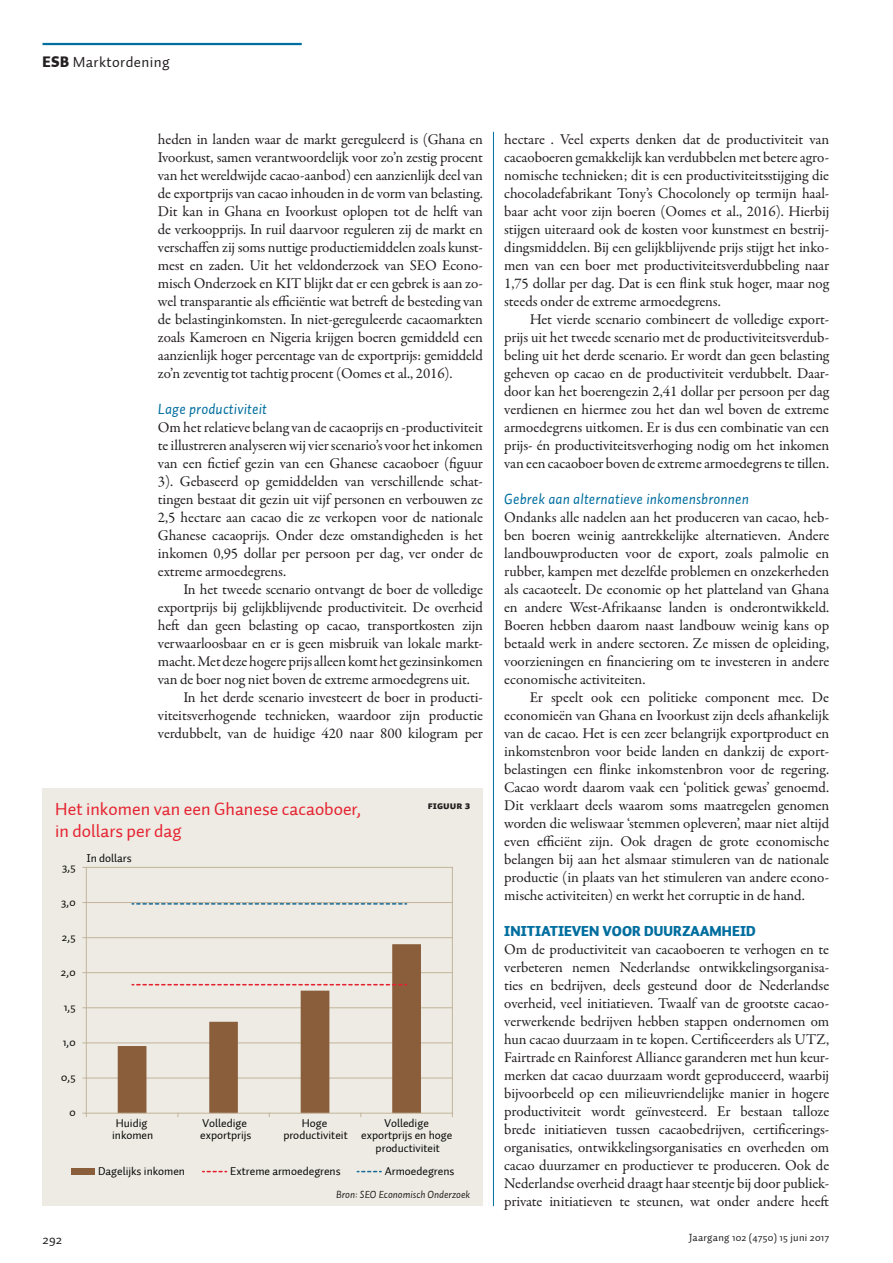
<style>
.page{position:relative;width:893px;height:1263px;background:#fff}
.page>*{position:absolute;margin:0;border:0;box-sizing:border-box;transform-origin:0 0}
.KDK1_FiguurKop{font:18px "Auto 1";color:#e62130}
.PLAT_EersteAlinea{font:15px/18px "Garamond Premr Pro";letter-spacing:-.01em;color:#231f20;text-align:justify}
.PLAT_VervolgAlinea{font:15px/18px "Garamond Premr Pro";letter-spacing:-.005em;color:#231f20;text-align:justify}
.PTK2_Tussenkop_onder{font:italic 15px "Auto 1";letter-spacing:.01em;color:#006e9f}
.t1{font:15px "Auto 1";letter-spacing:.025em;color:#231f20}
.PTK1_Tussenkop{font:900 14.25px "Auto 1";letter-spacing:.01em;color:#006e9f}
.t2{font:13.5px "Auto 1";color:#231f20}
.t3{font:11.55px/12.3px "Auto 1";color:#050504;text-align:center}
.t4{font:10.5px "Auto 1";letter-spacing:.025em;color:#231f20}
.KDPT_KaderBron{font:italic 10.5px "Auto 1";color:#231f20}
.KDK2_Figuurnummer{font:10.5px "Auto 1 Black Sm Cp";color:#231f20}
.s1{font-weight:900}
</style>
<div class="page">
<hr style="left:43px;top:43px;width:259px;height:2px;background:#006e9f">
<div style="left:43px;top:788px;width:440px;height:418px;background:#edebe3"></div>
<hr style="left:86px;top:902px;width:366px;height:1px;background:#c3b49b">
<hr style="left:86px;top:937px;width:366px;height:1px;background:#c3b49b">
<hr style="left:86px;top:972px;width:366px;height:1px;background:#c3b49b">
<hr style="left:86px;top:1007px;width:366px;height:1px;background:#c3b49b">
<hr style="left:86px;top:1043px;width:366px;height:1px;background:#c3b49b">
<hr style="left:86px;top:1078px;width:366px;height:1px;background:#c3b49b">
<svg style="left:118px;top:944px;width:303px;height:169px"></svg>
<hr style="left:86px;top:867px;width:1px;height:246px;background:#c3b49b">
<hr style="left:452px;top:867px;width:1px;height:246px;background:#c3b49b">
<hr style="left:86px;top:1113px;width:366px;height:1px;background:#c3b49b">
<hr style="left:86px;top:867px;width:366px;height:1px;background:#c3b49b">
<svg style="left:132px;top:984px;width:274px;height:1px"></svg>
<svg style="left:132px;top:903px;width:274px;height:2px"></svg>
<div style="left:71px;top:1168px;width:23px;height:7px;background:#8a5d3b"></div>
<svg style="left:203px;top:1171px;width:24px;height:1px"></svg>
<svg style="left:357px;top:1171px;width:24px;height:1px"></svg>
<hr style="left:493px;top:132px;width:1px;height:1074px;background:#006e9f">
<p class="t1" style="left:43px;top:53px;width:129px"><span class="s1">ESB</span> Marktordening</p>
<p class="PLAT_EersteAlinea" style="left:158px;top:131px;width:327px">heden in landen waar de markt gereguleerd is (Ghana en Ivoorkust, samen verantwoordelijk voor zo’n zestig procent van het wereldwijde cacao-aanbod) een aanzienlijk deel van de exportprijs van cacao inhouden in de vorm van belasting.<br>Dit kan in Ghana en Ivoorkust oplopen tot de helft van de verkoopprijs. In ruil daarvoor reguleren zij de markt en verschaffen zij soms nuttige productiemiddelen zoals kunst&shy;mest en zaden. Uit het veldonderzoek van SEO Econo&shy;misch Onderzoek en KIT blijkt dat er een gebrek is aan zo&shy;wel transparantie als efficiëntie wat betreft de besteding van de belastinginkomsten. In niet-gereguleerde cacaomarkten zoals Kameroen en Nigeria krijgen boeren gemiddeld een aanzienlijk hoger percentage van de exportprijs: gemiddeld zo’n zeventig tot tachtig procent (Oomes et al., 2016).</p>
<p class="PTK2_Tussenkop_onder" style="left:158px;top:399px;width:111px">Lage productiviteit</p>
<p class="PLAT_EersteAlinea" style="left:158px;top:419px;width:327px">Om het relatieve belang van de cacaoprijs en -productiviteit te illustreren analyseren wij vier scenario’s voor het inkomen van een fictief gezin van een Ghanese cacaoboer (figuur 3). Gebaseerd op gemiddelden van verschillende schat&shy;tingen bestaat dit gezin uit vijf personen en verbouwen ze 2,5 hectare aan cacao die ze verkopen voor de nationale Ghanese cacaoprijs. Onder deze omstandigheden is het inkomen 0,95 dollar per persoon per dag, ver onder de extreme armoedegrens.</p>
<p class="PLAT_VervolgAlinea" style="left:158px;top:581px;width:326px;text-indent:26px">In het tweede scenario ontvangt de boer de volledige exportprijs bij gelijkblijvende productiviteit. De overheid heft dan geen belasting op cacao, transportkosten zijn verwaarloosbaar en er is geen misbruik van lokale markt&shy;macht. Met deze hogere prijs alleen komt het gezinsinkomen van de boer nog niet boven de extreme armoedegrens uit.</p>
<p class="PLAT_VervolgAlinea" style="left:158px;top:689px;width:326px;text-indent:26px">In het derde scenario investeert de boer in producti&shy;viteitsverhogende technieken, waardoor zijn productie verdubbelt, van de huidige 420 naar 800 kilogram per</p>
<p class="KDK1_FiguurKop" style="left:55px;top:797px;width:307px">Het inkomen van een Ghanese cacaoboer,</p>
<p class="KDK1_FiguurKop" style="left:55px;top:820px;width:128px">in dollars per dag</p>
<p class="t3" style="left:62px;top:861px;width:15px">3,5</p>
<p class="t3" style="left:61px;top:896px;width:16px">3,0</p>
<p class="t3" style="left:62px;top:931px;width:15px">2,5</p>
<p class="t3" style="left:61px;top:966px;width:16px">2,0</p>
<p class="t3" style="left:64px;top:1001px;width:13px">1,5</p>
<p class="t3" style="left:63px;top:1036px;width:14px">1,0</p>
<p class="t3" style="left:61px;top:1071px;width:16px">0,5</p>
<p class="t3" style="left:69px;top:1106px;width:8px">0</p>
<p class="t3" style="left:86px;top:852px;width:47px">In dollars</p>
<p class="KDK2_Figuurnummer" style="left:428px;top:799px;width:44px">FIGUUR 3</p>
<p class="t3" style="left:112px;top:1117px;width:43px">Huidig inkomen</p>
<p class="t3" style="left:200px;top:1117px;width:53px;text-align:left">Volledige exportprijs</p>
<p class="t3" style="left:283px;top:1117px;width:66px">Hoge productiviteit</p>
<p class="t3" style="left:361px;top:1117px;width:93px">Volledige exportprijs en hoge productiviteit</p>
<p class="t3" style="left:98px;top:1165px;width:89px">Dagelijks inkomen</p>
<p class="t3" style="left:230px;top:1165px;width:112px">Extreme armoedegrens</p>
<p class="t3" style="left:385px;top:1165px;width:71px">Armoedegrens</p>
<p class="KDPT_KaderBron" style="left:336px;top:1187px;width:136px">Bron: SEO Economisch Onderzoek</p>
<p class="PLAT_VervolgAlinea" style="left:504px;top:131px;width:327px">hectare . Veel experts denken dat de productiviteit van cacaoboeren gemakkelijk kan verdubbelen met betere agro&shy;nomische technieken; dit is een productiviteitsstijging die chocoladefabrikant Tony’s Chocolonely op termijn haal&shy;baar acht voor zijn boeren (Oomes et al., 2016). Hierbij stijgen uiteraard ook de kosten voor kunstmest en bestrij&shy;dingsmiddelen. Bij een gelijkblijvende prijs stijgt het inko&shy;men van een boer met productiviteitsverdubbeling naar 1,75 dollar per dag. Dat is een flink stuk hoger, maar nog steeds onder de extreme armoedegrens.</p>
<p class="PLAT_VervolgAlinea" style="left:504px;top:311px;width:326px;text-indent:26px">Het vierde scenario combineert de volledige export&shy;prijs uit het tweede scenario met de productiviteitsverdub&shy;beling uit het derde scenario. Er wordt dan geen belasting geheven op cacao en de productiviteit verdubbelt. Daar&shy;door kan het boerengezin 2,41 dollar per persoon per dag verdienen en hiermee zou het dan wel boven de extreme armoedegrens uitkomen. Er is dus een combinatie van een prijs- én productiviteitsverhoging nodig om het inkomen van een cacaoboer boven de extreme armoedegrens te tillen.</p>
<p class="PTK2_Tussenkop_onder" style="left:504px;top:489px;width:246px">Gebrek aan alternatieve inkomensbronnen</p>
<p class="PLAT_EersteAlinea" style="left:504px;top:509px;width:326px">Ondanks alle nadelen aan het produceren van cacao, heb&shy;ben boeren weinig aantrekkelijke alternatieven. Andere landbouwproducten voor de export, zoals palmolie en rubber, kampen met dezelfde problemen en onzekerheden als cacaoteelt. De economie op het platteland van Ghana en andere West-Afrikaanse landen is onderontwikkeld.<br>Boeren hebben daarom naast landbouw weinig kans op betaald werk in andere sectoren. Ze missen de opleiding, voorzieningen en financiering om te investeren in andere economische activiteiten.</p>
<p class="PLAT_VervolgAlinea" style="left:504px;top:689px;width:327px;text-indent:26px">Er speelt ook een politieke component mee. De economieën van Ghana en Ivoorkust zijn deels afhankelijk van de cacao. Het is een zeer belangrijk exportproduct en inkomstenbron voor beide landen en dankzij de export&shy;belastingen een flinke inkomstenbron voor de regering.<br>Cacao wordt daarom vaak een ‘politiek gewas’ genoemd.<br>Dit verklaart deels waarom soms maatregelen genomen worden die weliswaar ‘stemmen opleveren’, maar niet altijd even efficiënt zijn. Ook dragen de grote economische belangen bij aan het alsmaar stimuleren van de nationale productie (in plaats van het stimuleren van andere econo&shy;mische activiteiten) en werkt het corruptie in de hand.</p>
<p class="PTK1_Tussenkop" style="left:504px;top:922px;width:253px">INITIATIEVEN VOOR DUURZAAMHEID</p>
<p class="PLAT_EersteAlinea" style="left:504px;top:941px;width:326px">Om de productiviteit van cacaoboeren te verhogen en te verbeteren nemen Nederlandse ontwikkelingsorganisa&shy;ties en bedrijven, deels gesteund door de Nederlandse overheid, veel initiatieven. Twaalf van de grootste cacao&shy;verwerkende bedrijven hebben stappen ondernomen om hun cacao duurzaam in te kopen. Certificeerders als UTZ, Fairtrade en Rainforest Alliance garanderen met hun keur&shy;merken dat cacao duurzaam wordt geproduceerd, waarbij bijvoorbeeld op een milieuvriendelijke manier in hogere productiviteit wordt geïnvesteerd. Er bestaan talloze brede initiatieven tussen cacaobedrijven, certificerings&shy;organisaties, ontwikkelingsorganisaties en overheden om cacao duurzamer en productiever te produceren. Ook de Nederlandse overheid draagt haar steentje bij door publiek&shy;private initiatieven te steunen, wat onder andere heeft</p>
<p class="t2" style="left:43px;top:1231px;width:21px">292</p>
<p class="t4" style="left:689px;top:1231px;width:142px">Jaargang 102 (4750) 15 juni 2017</p>
</div>
